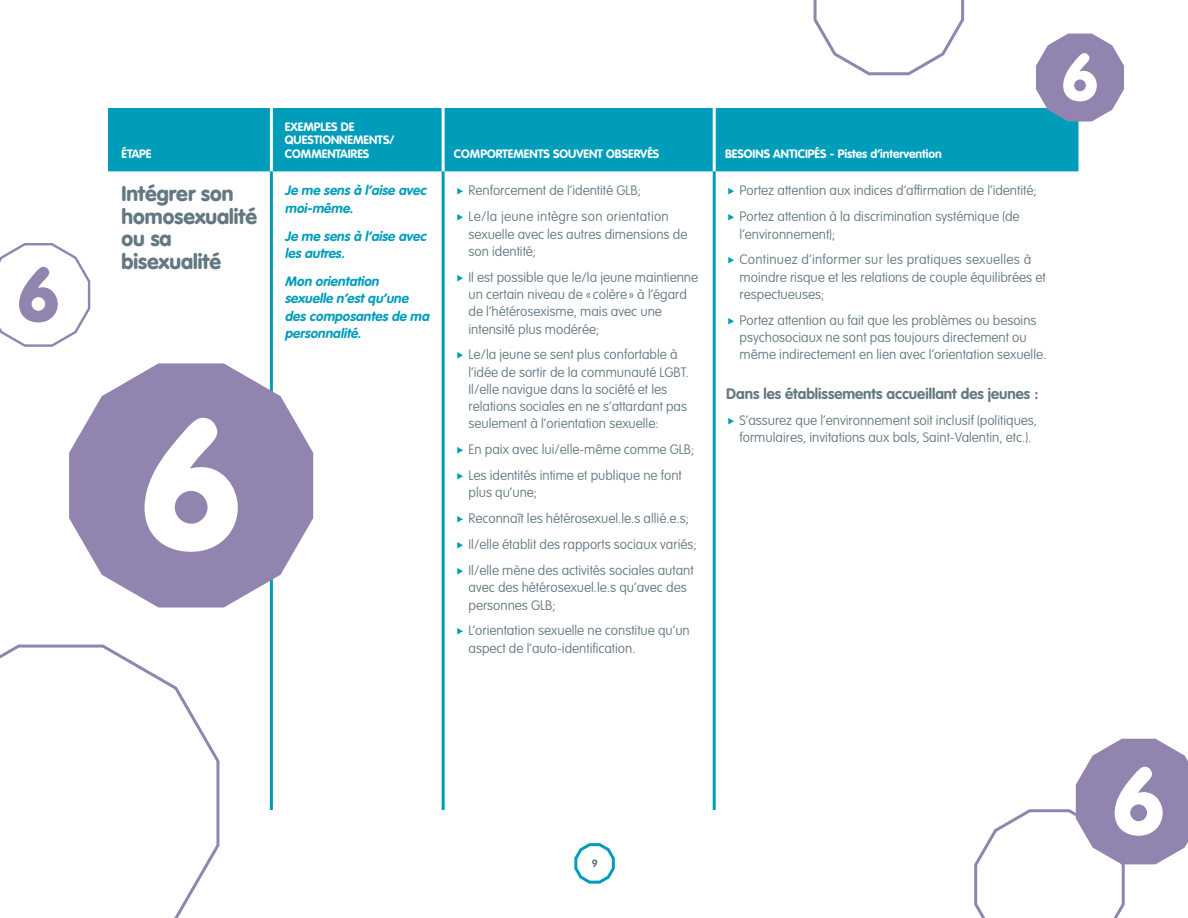
<style>
.page{position:relative;width:1188px;height:918px;background:#fff}
.page>*{position:absolute;margin:0;border:0;box-sizing:border-box;transform-origin:0 0}
.t1{font:900 180px "VAG Rounded";color:#fff}
.t2{font:900 92.7px "VAG Rounded";color:#fff}
.t3{font:900 74.7px "VAG Rounded";color:#9185b0}
.t4{font:900 64.95px "VAG Rounded";color:#fff}
.t5{font:900 21px/22.5px "VAG Rounded";color:#647882}
.t6{font:700 15px "VAG Rounded";color:#647882}
.t7{font:100 13.5px/17.2px "VAG Rounded";color:#647882}
.t8{font:italic 700 13.5px/17.2px "VAG Rounded";color:#009dba}
.t9{font:100 13.5px/26px "VAG Rounded";letter-spacing:.02em;color:#647882}
.t10{font:700 12px/13.5px "VAG Rounded";color:#fff}
.t11{font:700 10.5px "VAG Rounded";color:#647882}
</style>
<div class="page">
<svg style="left:574px;top:843px;width:41px;height:41px"></svg>
<div style="left:108px;top:108px;width:970px;height:63px;background:#009dba"></div>
<hr style="left:270px;top:108px;width:3px;height:63px;background:#fff">
<hr style="left:442px;top:108px;width:3px;height:63px;background:#fff">
<hr style="left:713px;top:108px;width:3px;height:63px;background:#fff">
<hr style="left:270px;top:171px;width:3px;height:639px;background:#009dba">
<hr style="left:442px;top:171px;width:3px;height:639px;background:#009dba">
<hr style="left:713px;top:171px;width:3px;height:639px;background:#009dba">
<svg style="left:69px;top:363px;width:244px;height:245px;fill:#9185b0"></svg>
<svg style="left:0;top:644px;width:220px;height:274px"></svg>
<svg style="left:813px;top:0;width:152px;height:76px"></svg>
<svg style="left:974px;top:739px;width:214px;height:179px"></svg>
<svg style="left:0;top:243px;width:91px;height:104px"></svg>
<svg style="left:1036px;top:34px;width:88px;height:88px"></svg>
<h3 class="t3" style="left:18px;top:250px;width:42px">6</h3>
<p class="t10" style="left:122px;top:147px;width:32px">ÉTAPE</p>
<p class="t10" style="left:285px;top:120px;width:111px">EXEMPLES DE<br>QUESTIONNEMENTS/<br>COMMENTAIRES</p>
<h3 class="t5" style="left:122px;top:182px;width:137px">Intégrer son homosexualité ou sa bisexualité</h3>
<p class="t8" style="left:285px;top:182px;width:145px">Je me sens à l’aise avec moi-même.</p>
<p class="t8" style="left:285px;top:227px;width:145px">Je me sens à l’aise avec les autres.</p>
<p class="t8" style="left:285px;top:273px;width:149px">Mon orientation sexuelle n’est qu’une des composantes de ma personnalité.</p>
<h1 class="t1" style="left:143px;top:377px;width:98px">6</h1>
<h3 class="t4" style="left:1063px;top:38px;width:36px">6</h3>
<p class="t10" style="left:454px;top:147px;width:207px">COMPORTEMENTS SOUVENT OBSERVÉS</p>
<p class="t10" style="left:725px;top:147px;width:218px">BESOINS ANTICIPÉS - Pistes d’intervention</p>
<p class="t9" style="left:469px;top:178px;width:202px">Renforcement de l’identité GLB;<br>Le/la jeune intègre son orientation</p>
<p class="t7" style="left:469px;top:225px;width:220px">sexuelle avec les autres dimensions de son identité;</p>
<p class="t7" style="left:469px;top:268px;width:231px">Il est possible que le/la jeune maintienne un certain niveau de « colère» à l’égard de l’hétérosexisme, mais avec une intensité plus modérée;</p>
<p class="t7" style="left:469px;top:346px;width:222px">Le/la jeune se sent plus confortable à l’idée de sortir de la communauté LGBT.<br>Il/elle navigue dans la société et les relations sociales en ne s’attardant pas seulement à l’orientation sexuelle:</p>
<p class="t7" style="left:469px;top:437px;width:227px;line-height:26px">En paix avec lui/elle-même comme GLB;<br>Les identités intime et publique ne font</p>
<p class="t7" style="left:469px;top:480px;width:230px;line-height:26px">plus qu’une;<br>Reconnaît les hétérosexuel.le.s allié.e.s; Il/elle établit des rapports sociaux variés; Il/elle mène des activités sociales autant</p>
<p class="t7" style="left:469px;top:579px;width:220px">avec des hétérosexuel.le.s qu’avec des personnes GLB;</p>
<p class="t7" style="left:469px;top:622px;width:223px">L’orientation sexuelle ne constitue qu’un aspect de l’auto-identification.</p>
<p class="t7" style="left:740px;top:178px;width:299px;line-height:26px">Portez attention aux indices d’affirmation de l’identité;<br>Portez attention à la discrimination systémique (de</p>
<p class="t9" style="left:740px;top:221px;width:293px">l’environnement);<br>Continuez d’informer sur les pratiques sexuelles à</p>
<p class="t7" style="left:740px;top:268px;width:308px">moindre risque et les relations de couple équilibrées et respectueuses;</p>
<p class="t7" style="left:740px;top:311px;width:308px">Portez attention au fait que les problèmes ou besoins psychosociaux ne sont pas toujours directement ou même indirectement en lien avec l’orientation sexuelle.</p>
<p class="t6" style="left:726px;top:385px;width:314px">Dans les établissements accueillant des jeunes :</p>
<p class="t7" style="left:740px;top:411px;width:299px">S’assurez que l’environnement soit inclusif (politiques, formulaires, invitations aux bals, Saint-Valentin, etc.).</p>
<p class="t11" style="left:592px;top:857px;width:8px">9</p>
<h2 class="t2" style="left:1114px;top:746px;width:51px">6</h2>
</div>
